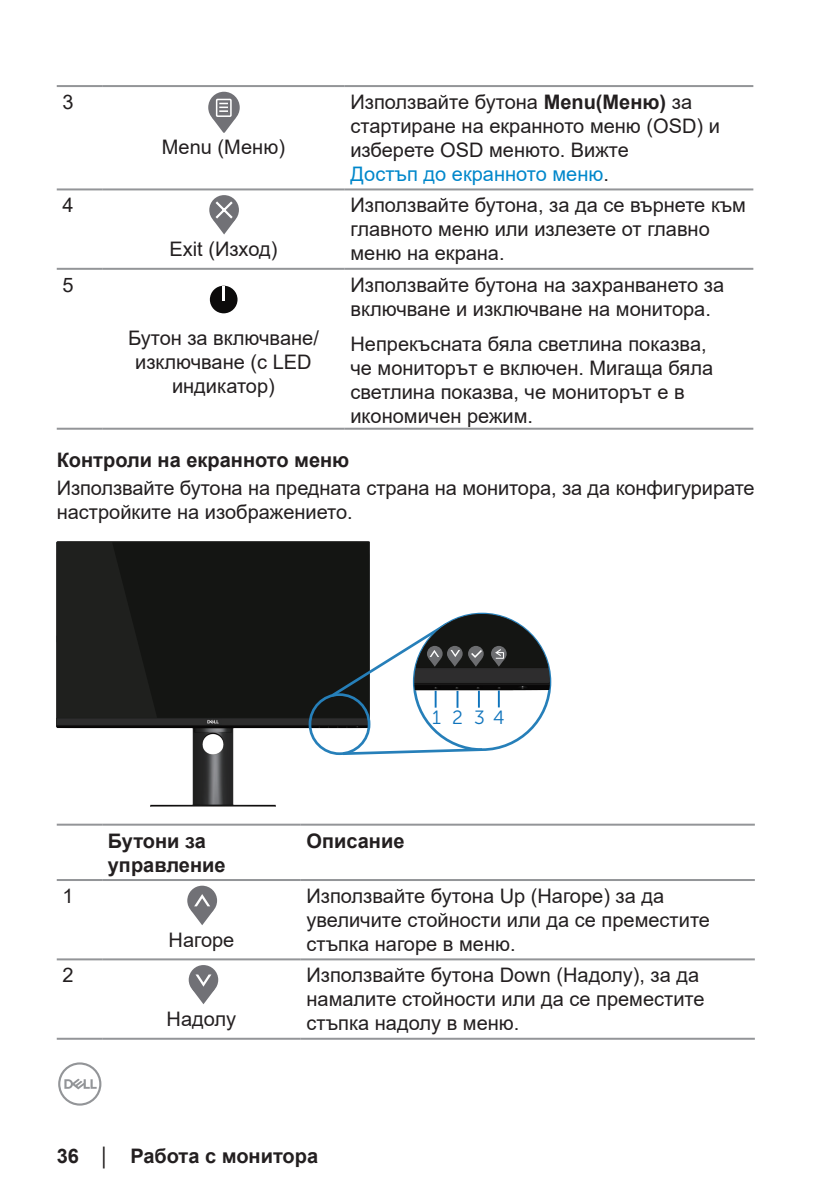
<style>
.page{position:relative;width:840px;height:1191px;background:#fff}
.page>*{position:absolute;margin:0;border:0;box-sizing:border-box;transform-origin:0 0}
.text{font:20px/24px "Arial";color:#231f20}
.Head3{font:700 20px "Arial";color:#231f20}
.text_bold{font:700 20px/24px "Arial";color:#231f20}
.t1{font:19.2px "Museo Sans For Dell 300";color:#1074bc}
.s1{font-weight:700}
.s2{color:#0087cb}
.s3{font-weight:400;font-size:18px}
</style>
<div class="page">
<svg style="left:58px;top:1062px;width:43px;height:43px"></svg>
<hr style="left:57px;top:85px;width:45px;height:2px;background:#939598">
<hr style="left:57px;top:188px;width:45px;height:2px;background:#939598">
<hr style="left:57px;top:268px;width:45px;height:2px;background:#939598">
<hr style="left:57px;top:428px;width:45px;height:2px;background:#939598">
<hr style="left:102px;top:85px;width:242px;height:2px;background:#939598">
<hr style="left:344px;top:85px;width:409px;height:2px;background:#939598">
<hr style="left:102px;top:188px;width:242px;height:2px;background:#939598">
<hr style="left:344px;top:188px;width:409px;height:2px;background:#939598">
<hr style="left:102px;top:268px;width:242px;height:2px;background:#939598">
<hr style="left:344px;top:268px;width:409px;height:2px;background:#939598">
<hr style="left:102px;top:428px;width:242px;height:2px;background:#939598">
<hr style="left:344px;top:428px;width:409px;height:2px;background:#939598">
<div style="left:208px;top:92px;width:31px;height:31px;background:#717176;border-radius:50%"></div>
<svg style="left:212px;top:99px;width:24px;height:34px"></svg>
<svg style="left:209px;top:195px;width:30px;height:30px"></svg>
<svg style="left:213px;top:199px;width:22px;height:35px"></svg>
<div style="left:210px;top:286px;width:27px;height:27px;background:#0c0b0b;border-radius:50%"></div>
<hr style="left:222px;top:286px;width:3px;height:15px;background:#fff">
<img style="left:57px;top:541px;width:313px;height:265px">
<div style="left:57px;top:542px;width:312px;height:176px;background:#1f201e"></div>
<svg style="left:113px;top:543px;width:256px;height:175px;fill:#141513"></svg>
<div style="left:308px;top:693px;width:62px;height:62px;border:3px solid #267fb9;border-radius:50%"></div>
<svg style="left:340px;top:747px;width:144px;height:9px"></svg>
<img style="left:414px;top:614px;width:135px;height:135px;border-radius:68px">
<svg style="left:328px;top:614px;width:221px;height:94px"></svg>
<hr style="left:57px;top:823px;width:45px;height:2px;background:#939598">
<hr style="left:102px;top:823px;width:198px;height:2px;background:#939598">
<hr style="left:300px;top:823px;width:454px;height:2px;background:#939598">
<hr style="left:57px;top:879px;width:45px;height:2px;background:#939598">
<hr style="left:102px;top:879px;width:198px;height:2px;background:#939598">
<hr style="left:300px;top:879px;width:454px;height:2px;background:#939598">
<hr style="left:57px;top:958px;width:45px;height:2px;background:#939598">
<hr style="left:102px;top:958px;width:198px;height:2px;background:#939598">
<hr style="left:300px;top:958px;width:454px;height:2px;background:#939598">
<hr style="left:57px;top:1037px;width:45px;height:2px;background:#939598">
<hr style="left:102px;top:1037px;width:198px;height:2px;background:#939598">
<hr style="left:300px;top:1037px;width:454px;height:2px;background:#939598">
<div style="left:187px;top:885px;width:30px;height:30px;background:#717176;border-radius:50%"></div>
<svg style="left:191px;top:894px;width:22px;height:31px"></svg>
<div style="left:189px;top:965px;width:29px;height:29px;background:#717176;border-radius:50%"></div>
<svg style="left:192px;top:974px;width:23px;height:30px"></svg>
<p class="text" style="left:62px;top:90px;width:13px">3</p>
<p class="text" style="left:162px;top:135px;width:124px">Menu (Меню)</p>
<p class="text" style="left:350px;top:90px;width:371px">Използвайте бутона <span class="s1">Menu(Меню)</span> за стартиране на екранното меню (OSD) и изберете OSD менюто. Вижте<br><span class="s2">Достъп до екранното меню</span>.</p>
<p class="text" style="left:62px;top:193px;width:13px">4</p>
<p class="text" style="left:169px;top:237px;width:109px">Exit (Изход)</p>
<p class="text" style="left:350px;top:193px;width:397px">Използвайте бутона, за да се върнете към главното меню или излезете от главно меню на екрана.</p>
<p class="text" style="left:62px;top:272px;width:13px">5</p>
<p class="text" style="left:128px;top:326px;width:192px;text-align:center">Бутон за включване/ изключване (с LED индикатор)</p>
<p class="text" style="left:350px;top:272px;width:375px">Използвайте бутона на захранването за включване и изключване на монитора.</p>
<p class="text" style="left:350px;top:332px;width:364px">Непрекъсната бяла светлина показва, че мониторът е включен. Мигаща бяла светлина показва, че мониторът е в икономичен режим.</p>
<p class="Head3" style="left:57px;top:445px;width:294px">Контроли на екранното меню</p>
<p class="text" style="left:57px;top:476px;width:699px">Използвайте бутона на предната страна на монитора, за да конфигурирате настройките на изображението.</p>
<p class="t1" style="left:432px;top:707px;width:74px">1234</p>
<p class="text" style="left:62px;top:883px;width:13px">1</p>
<p class="text" style="left:62px;top:963px;width:13px">2</p>
<p class="text_bold" style="left:108px;top:828px;width:119px">Бутони за управление</p>
<p class="text_bold" style="left:306px;top:828px;width:99px">Описание</p>
<p class="text" style="left:168px;top:927px;width:67px">Нагоре</p>
<p class="text" style="left:166px;top:1006px;width:71px">Надолу</p>
<p class="text" style="left:306px;top:883px;width:405px">Използвайте бутона Up (Нагоре) за да увеличите стойности или да се преместите стъпка нагоре в меню.</p>
<p class="text" style="left:306px;top:963px;width:399px">Използвайте бутона Down (Надолу), за да намалите стойности или да се преместите стъпка надолу в меню.</p>
<p class="Head3" style="left:57px;top:1141px;width:263px">36 <span class="s3">│</span> Работа с монитора</p>
</div>
